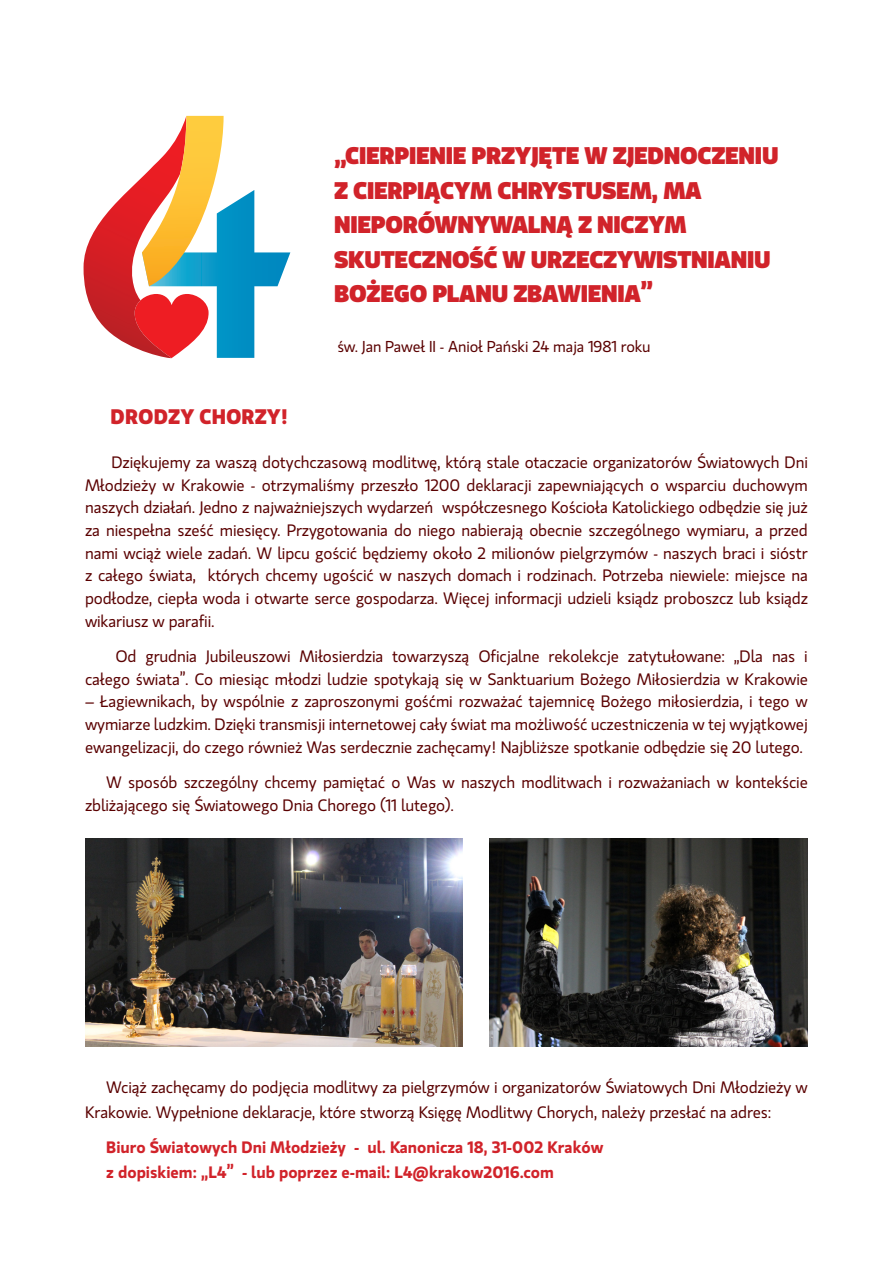
<style>
.page{position:relative;width:893px;height:1263px;background:#fff}
.page>*{position:absolute;margin:0;border:0;box-sizing:border-box;transform-origin:0 0}
.t1{font:900 24px/34.5px "Gloriola Display";letter-spacing:-.01em;color:#d1232a}
.t2{font:700 21px "Gloriola";color:#d1232a}
.t3{font:16.5px/22.6px "Gloriola";letter-spacing:-.01em;color:#5a0000;text-align:justify}
.t4{font:600 16.5px/24.9px "Gloriola";color:#d1232a}
.t5{font:15.75px "Gloriola";letter-spacing:-.01em;color:#5a0000}
</style>
<div class="page">
<svg style="left:84px;top:116px;width:206px;height:243px"></svg>
<img style="left:85px;top:839px;width:377px;height:208px">
<img style="left:489px;top:839px;width:319px;height:208px">
<h1 class="t1" style="left:334px;top:138px;width:446px">„CIERPIENIE PRZYJĘTE W ZJEDNOCZENIU<br>Z CIERPIĄCYM CHRYSTUSEM, MA<br>NIEPORÓWNYWALNĄ Z NICZYM<br>SKUTECZNOŚĆ W URZECZYWISTNIANIU<br>BOŻEGO PLANU ZBAWIENIA”</h1>
<p class="t5" style="left:337px;top:337px;width:315px">św. Jan Paweł II - Anioł Pański 24 maja 1981 roku</p>
<p class="t2" style="left:111px;top:404px;width:179px">DRODZY CHORZY!</p>
<p class="t3" style="left:85px;top:451px;width:724px;text-indent:26px">Dziękujemy za waszą dotychczasową modlitwę, którą stale otaczacie organizatorów Światowych Dni Młodzieży w Krakowie - otrzymaliśmy przeszło 1200 deklaracji zapewniających o wsparciu duchowym naszych działań. Jedno z najważniejszych wydarzeń współczesnego Kościoła Katolickiego odbędzie się już za niespełna sześć miesięcy. Przygotowania do niego nabierają obecnie szczególnego wymiaru, a przed nami wciąż wiele zadań. W lipcu gościć będziemy około 2 milionów pielgrzymów - naszych braci i sióstr z całego świata, których chcemy ugościć w naszych domach i rodzinach. Potrzeba niewiele: miejsce na podłodze, ciepła woda i otwarte serce gospodarza. Więcej informacji udzieli ksiądz proboszcz lub ksiądz wikariusz w parafii.</p>
<p class="t3" style="left:85px;top:645px;width:724px;text-align:right">Od grudnia Jubileuszowi Miłosierdzia towarzyszą Oficjalne rekolekcje zatytułowane: „Dla nas i całego świata”. Co miesiąc młodzi ludzie spotykają się w Sanktuarium Bożego Miłosierdzia w Krakowie</p>
<p class="t3" style="left:85px;top:690px;width:724px">– Łagiewnikach, by wspólnie z zaproszonymi gośćmi rozważać tajemnicę Bożego miłosierdzia, i tego w wymiarze ludzkim. Dzięki transmisji internetowej cały świat ma możliwość uczestniczenia w tej wyjątkowej ewangelizacji, do czego również Was serdecznie zachęcamy! Najbliższe spotkanie odbędzie się 20 lutego.</p>
<p class="t3" style="left:85px;top:771px;width:724px;text-indent:21px">W sposób szczególny chcemy pamiętać o Was w naszych modlitwach i rozważaniach w kontekście zbliżającego się Światowego Dnia Chorego (11 lutego).</p>
<p class="t3" style="left:85px;top:1076px;width:724px;line-height:24.2px;text-indent:21px">Wciąż zachęcamy do podjęcia modlitwy za pielgrzymów i organizatorów Światowych Dni Młodzieży w<br>Krakowie. Wypełnione deklaracje, które stworzą Księgę Modlitwy Chorych, należy przesłać na adres:</p>
<p class="t4" style="left:106px;top:1135px;width:499px">Biuro Światowych Dni Młodzieży - ul. Kanonicza 18, 31-002 Kraków z dopiskiem: „L4” - lub poprzez e-mail: L4@krakow2016.com</p>
</div>
